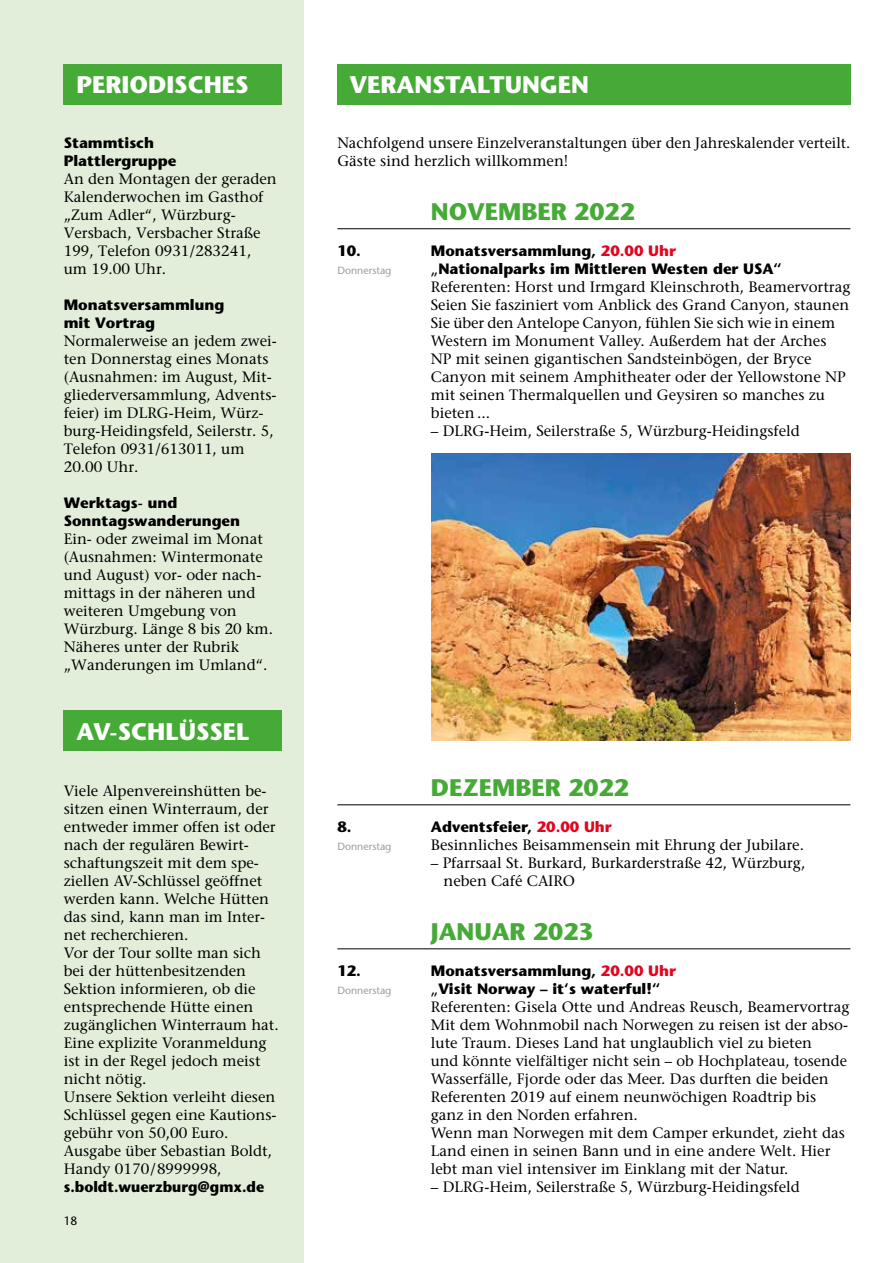
<style>
.page{position:relative;width:893px;height:1263px;background:#fff}
.page>*{position:absolute;margin:0;border:0;box-sizing:border-box;transform-origin:0 0}
.t1{font:700 24px "Stone Sans";color:#fff}
.t2{font:700 24px "Stone Sans";color:#46aa36}
.t3{font:15px/18px "Stone Serif";color:#000}
.t4{font:700 15px/18px "Stone Sans";color:#000}
.t5{font:700 15px "Stone Sans";color:#000;scale:.95 1}
.t6{font:12px "Stone Sans";color:#000}
.t7{font:10.5px "Stone Sans";color:#9d9d9c}
.s1{color:#e3051e}
.s2{font-weight:400}
</style>
<div class="page">
<div style="left:0;top:0;width:303px;height:1263px;background:#e3eeda"></div>
<div style="left:337px;top:64px;width:513px;height:40px;background:#46aa36"></div>
<hr style="left:337px;top:228px;width:513px;height:1px;background:#000">
<hr style="left:337px;top:804px;width:513px;height:1px;background:#000">
<hr style="left:337px;top:948px;width:513px;height:1px;background:#000">
<img style="left:432px;top:453px;width:418px;height:287px">
<div style="left:64px;top:710px;width:218px;height:41px;background:#46aa36"></div>
<div style="left:64px;top:64px;width:218px;height:40px;background:#46aa36"></div>
<h1 class="t1" style="left:77px;top:70px;width:174px">PERIODISCHES</h1>
<p class="t4" style="left:64px;top:133px;width:114px">Stammtisch<br>Plattlergruppe</p>
<p class="t3" style="left:64px;top:169px;width:214px">An den Montagen der geraden<br>Kalenderwochen im Gasthof „Zum Adler“, Würzburg-<br>Versbach, Versbacher Straße<br>199, Telefon 0931/283241, um 19.00 Uhr.</p>
<p class="t4" style="left:64px;top:295px;width:162px">Monatsversammlung mit Vortrag</p>
<p class="t3" style="left:64px;top:331px;width:215px">Normalerweise an jedem zwei&shy;ten Donnerstag eines Monats (Ausnahmen: im August, Mit&shy;gliederversammlung, Advents&shy;feier) im DLRG-Heim, Würz&shy;burg-Heidingsfeld, Seilerstr. 5,<br>Telefon 0931/613011, um<br>20.00 Uhr.</p>
<p class="t4" style="left:64px;top:493px;width:178px">Werktags- und<br>Sonntagswanderungen</p>
<p class="t3" style="left:64px;top:529px;width:211px">Ein- oder zweimal im Monat (Ausnahmen: Wintermonate und August) vor- oder nach&shy;mittags in der näheren und weiteren Umgebung von<br>Würzburg. Länge 8 bis 20 km.<br>Näheres unter der Rubrik „Wanderungen im Umland“.</p>
<h1 class="t1" style="left:77px;top:716px;width:174px">AV-SCHLÜSSEL</h1>
<p class="t3" style="left:64px;top:781px;width:216px">Viele Alpenvereinshütten be&shy;sitzen einen Winterraum, der entweder immer offen ist oder nach der regulären Bewirt&shy;schaftungszeit mit dem spe&shy;ziellen AV-Schlüssel geöffnet werden kann. Welche Hütten das sind, kann man im Inter&shy;net recherchieren.<br>Vor der Tour sollte man sich bei der hüttenbesitzenden<br>Sektion informieren, ob die entsprechende Hütte einen zugänglichen Winterraum hat.<br>Eine explizite Voranmeldung ist in der Regel jedoch meist nicht nötig.<br>Unsere Sektion verleiht diesen<br>Schlüssel gegen eine Kautions&shy;gebühr von 50,00 Euro.<br>Ausgabe über Sebastian Boldt,<br>Handy 0170/8999998,</p>
<p class="t5" style="left:64px;top:1177px;width:213px">s.boldt.wuerzburg@gmx.de</p>
<p class="t6" style="left:64px;top:1213px;width:15px">18</p>
<h1 class="t1" style="left:350px;top:70px;width:241px">VERANSTALTUNGEN</h1>
<p class="t3" style="left:337px;top:134px;width:515px">Nachfolgend unsere Einzelveranstaltungen über den Jahreskalender verteilt.<br>Gäste sind herzlich willkommen!</p>
<h1 class="t2" style="left:431px;top:196px;width:205px">NOVEMBER 2022</h1>
<p class="t4" style="left:337px;top:241px;width:25px">10.</p>
<p class="t4" style="left:431px;top:241px;width:247px">Monatsversammlung, <span class="s1">20.00 Uhr</span></p>
<p class="t7" style="left:337px;top:264px;width:56px">Donnerstag</p>
<p class="t4" style="left:431px;top:259px;width:352px"><span class="s2">„</span>Nationalparks im Mittleren Westen der USA“</p>
<p class="t3" style="left:431px;top:278px;width:421px">Referenten: Horst und Irmgard Kleinschroth, Beamervortrag Seien Sie fasziniert vom Anblick des Grand Canyon, staunen Sie über den Antelope Canyon, fühlen Sie sich wie in einem Western im Monument Valley. Außerdem hat der Arches NP mit seinen gigantischen Sandsteinbögen, der Bryce Canyon mit seinem Amphitheater oder der Yellowstone NP mit seinen Thermalquellen und Geysiren so manches zu bieten ...</p>
<p class="t3" style="left:431px;top:422px;width:371px">– DLRG-Heim, Seilerstraße 5, Würzburg-Heidingsfeld</p>
<h1 class="t2" style="left:431px;top:772px;width:200px">DEZEMBER 2022</h1>
<p class="t4" style="left:337px;top:817px;width:16px">8.</p>
<p class="t4" style="left:431px;top:817px;width:182px">Adventsfeier, <span class="s1">20.00 Uhr</span></p>
<p class="t7" style="left:337px;top:840px;width:56px">Donnerstag</p>
<p class="t3" style="left:431px;top:836px;width:375px">Besinnliches Beisammensein mit Ehrung der Jubilare.</p>
<p class="t3" style="left:443px;top:854px;width:363px;text-indent:-13px">– Pfarrsaal St. Burkard, Burkarderstraße 42, Würzburg, neben Café CAIRO</p>
<h1 class="t2" style="left:431px;top:916px;width:164px">JANUAR 2023</h1>
<p class="t4" style="left:337px;top:961px;width:25px">12.</p>
<p class="t4" style="left:431px;top:961px;width:247px">Monatsversammlung, <span class="s1">20.00 Uhr</span></p>
<p class="t7" style="left:337px;top:984px;width:56px">Donnerstag</p>
<p class="t4" style="left:431px;top:979px;width:231px"><span class="s2">„</span>Visit Norway – it‘s waterful!“</p>
<p class="t3" style="left:431px;top:998px;width:420px">Referenten: Gisela Otte und Andreas Reusch, Beamervortrag Mit dem Wohnmobil nach Norwegen zu reisen ist der abso&shy;lute Traum. Dieses Land hat unglaublich viel zu bieten<br>und könnte vielfältiger nicht sein – ob Hochplateau, tosende Wasserfälle, Fjorde oder das Meer. Das durften die beiden Referenten 2019 auf einem neunwöchigen Roadtrip bis ganz in den Norden erfahren.<br>Wenn man Norwegen mit dem Camper erkundet, zieht das Land einen in seinen Bann und in eine andere Welt. Hier lebt man viel intensiver im Einklang mit der Natur.</p>
<p class="t3" style="left:431px;top:1178px;width:371px">– DLRG-Heim, Seilerstraße 5, Würzburg-Heidingsfeld</p>
</div>
